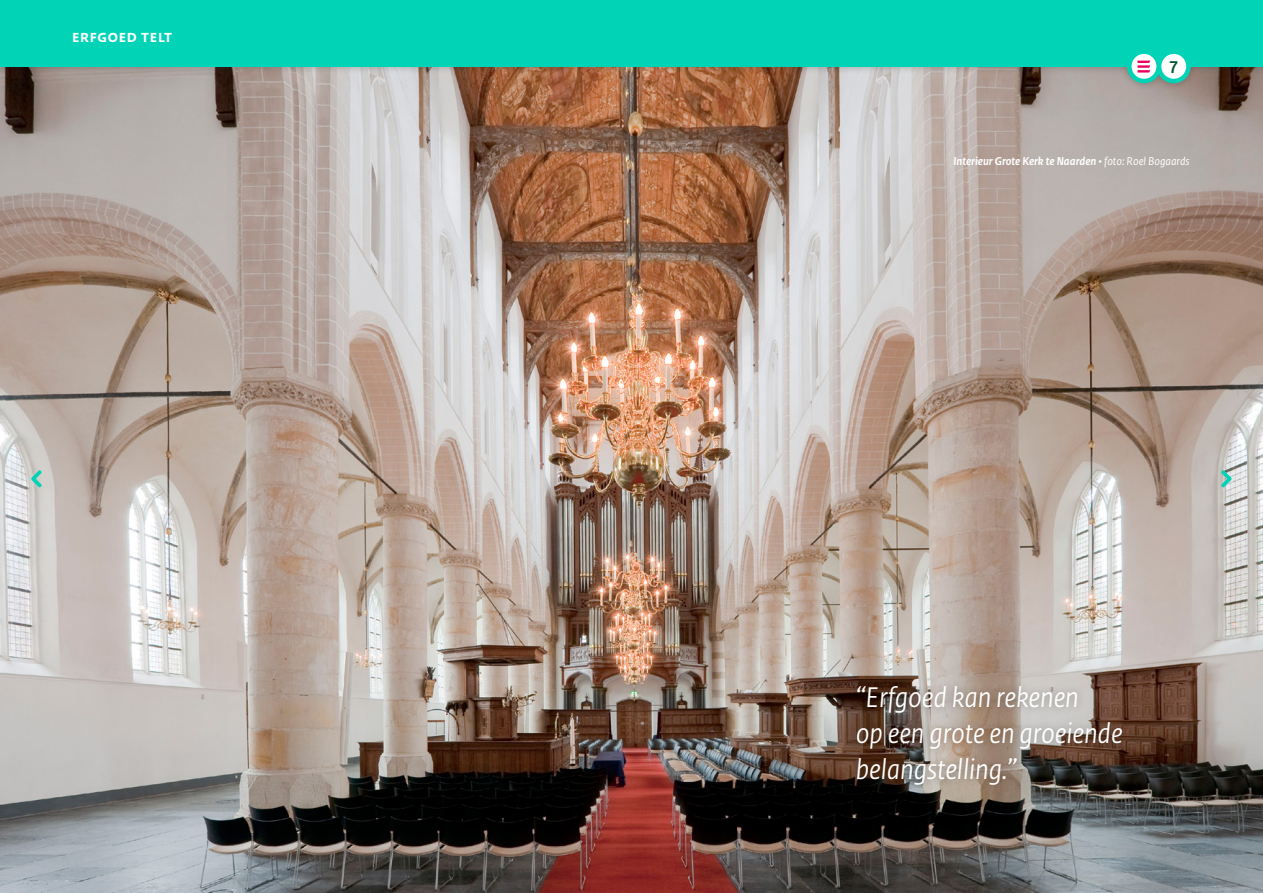
<style>
.page{position:relative;width:1263px;height:893px;background:#fff}
.page>*{position:absolute;margin:0;border:0;box-sizing:border-box;transform-origin:0 0}
.t1{font:italic 30px/36px "Rijksoverheid Sans Heading";color:#fff}
.t2{font:700 18px "Rijksoverheid Sans Heading";letter-spacing:.04em;color:#fff}
.t3{font:700 18px "Rijksoverheid Sans Heading";color:#005832}
.t4{font:italic 700 12px "Rijksoverheid Sans Text";color:#fff}
.s1{font-weight:400}
</style>
<div class="page">
<img style="left:0;top:91px;width:1263px;height:802px">
<svg style="left:1221px;top:470px;width:11px;height:18px"></svg>
<svg style="left:31px;top:470px;width:11px;height:18px"></svg>
<div style="left:0;top:0;width:1263px;height:91px;background:#1a1a18;opacity:.3"></div>
<div style="left:0;top:0;width:1263px;height:67px;background:#00d3b6"></div>
<svg style="left:1159px;top:52px;width:29px;height:29px"></svg>
<div style="left:1157px;top:49px;width:34px;height:34px;border:4px solid #00d3b6;border-radius:50%"></div>
<svg style="left:1129px;top:52px;width:30px;height:29px"></svg>
<div style="left:1127px;top:49px;width:34px;height:34px;border:4px solid #00d3b6;border-radius:50%"></div>
<svg style="left:1137px;top:61px;width:13px;height:12px"></svg>
<div style="left:849px;top:677px;width:280px;height:116px;background:#1a1a18;opacity:.3"></div>
<p class="t2" style="left:72px;top:26px;width:101px">erfgoed telt</p>
<p class="t3" style="left:1169px;top:57px;width:11px">7</p>
<p class="t4" style="left:953px;top:155px;width:238px">Interieur Grote Kerk te Naarden <span class="s1">• foto: Roel Bogaards</span></p>
<p class="t1" style="left:856px;top:680px;width:268px">“Erfgoed kan rekenen<br>op een grote en groeiende belangstelling.”</p>
</div>
